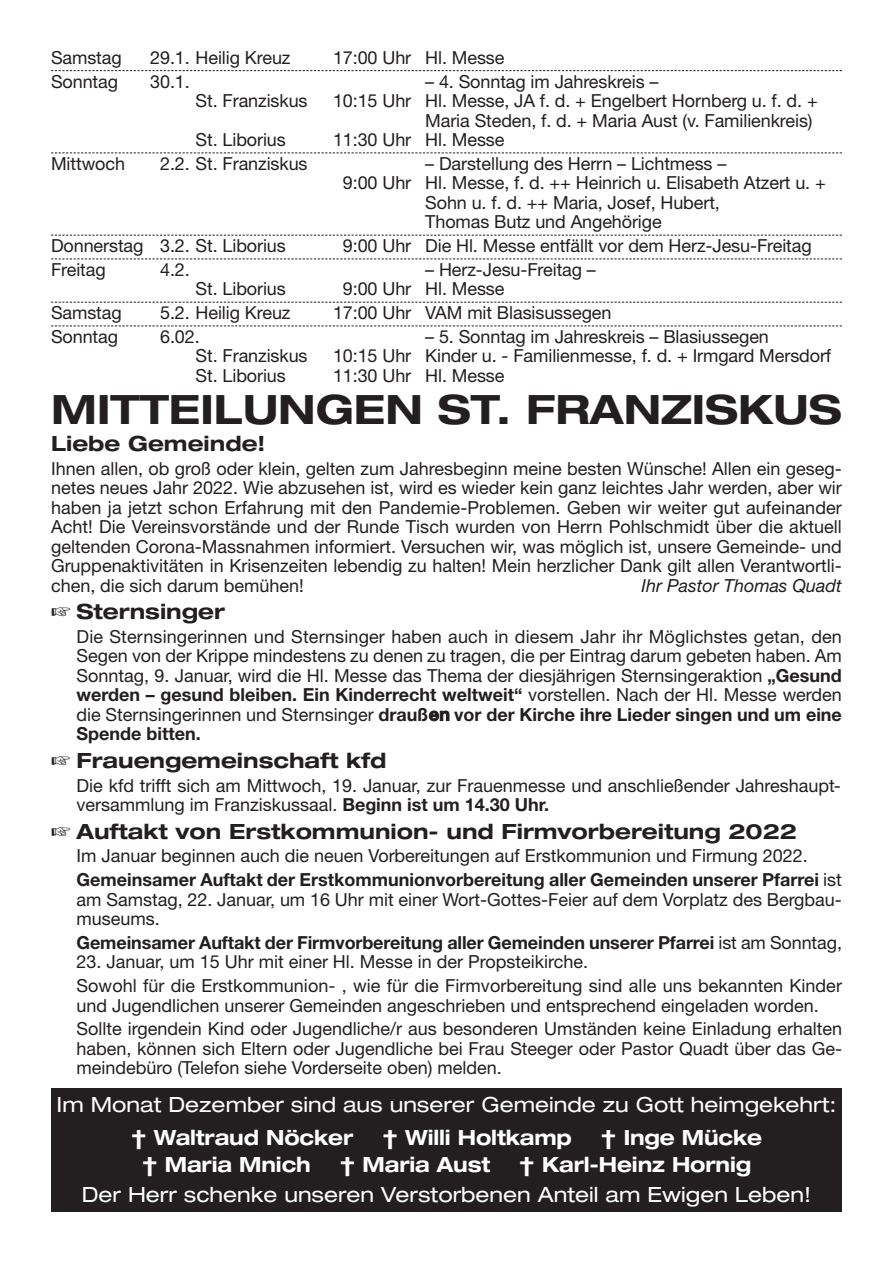
<style>
.page{position:relative;width:893px;height:1263px;background:#fff}
.page>*{position:absolute;margin:0;border:0;box-sizing:border-box;transform-origin:0 0}
.t1{font:700 expanded 40.5px "Helvetica Neue";color:#231f20}
.t2{font:expanded 21px "Helvetica Neue";color:#fff}
.t3{font:700 expanded 21px "Helvetica Neue";color:#231f20}
.t4{font:700 expanded 21px "Helvetica Neue";letter-spacing:-.005em;color:#fff;scale:.94 1}
.t5{font:18px/19.5px "Helvetica Neue";color:#231f20}
.t6{font:700 18px "Helvetica Neue";letter-spacing:-.005em;color:#231f20}
.t7{font:italic 18px "Helvetica Neue";color:#231f20}
.s1{font-weight:700}
.s2{font-weight:400}
</style>
<div class="page">
<div style="left:51px;top:1089px;width:791px;height:123px;background:#231f20"></div>
<svg style="left:51px;top:70px;width:791px;height:1px"></svg>
<svg style="left:51px;top:153px;width:791px;height:1px"></svg>
<svg style="left:51px;top:235px;width:791px;height:1px"></svg>
<svg style="left:51px;top:259px;width:791px;height:1px"></svg>
<svg style="left:51px;top:302px;width:791px;height:1px"></svg>
<svg style="left:51px;top:326px;width:791px;height:1px"></svg>
<p class="t5" style="left:51px;top:49px;width:72px">Samstag</p>
<p class="t5" style="left:150px;top:49px;width:142px">29.1. Heilig Kreuz</p>
<p class="t5" style="left:333px;top:49px;width:173px">17:00 Uhr Hl. Messe</p>
<p class="t5" style="left:51px;top:73px;width:69px">Sonntag</p>
<p class="t5" style="left:150px;top:73px;width:41px">30.1.</p>
<p class="t5" style="left:425px;top:73px;width:235px">– 4. Sonntag im Jahreskreis –</p>
<p class="t5" style="left:196px;top:93px;width:114px">St. Franziskus</p>
<p class="t5" style="left:333px;top:93px;width:486px;text-align:right">10:15 Uhr Hl. Messe, JA f. d. + Engelbert Hornberg u. f. d. +<br>Maria Steden, f. d. + Maria Aust (v. Familienkreis)</p>
<p class="t5" style="left:196px;top:132px;width:92px">St. Liborius</p>
<p class="t5" style="left:333px;top:132px;width:173px">11:30 Uhr Hl. Messe</p>
<p class="t5" style="left:51px;top:155px;width:76px">Mittwoch</p>
<p class="t5" style="left:160px;top:155px;width:149px">2.2. St. Franziskus</p>
<p class="t5" style="left:425px;top:155px;width:303px">– Darstellung des Herrn – Lichtmess –</p>
<p class="t5" style="left:343px;top:175px;width:484px">9:00 Uhr Hl. Messe, f. d. ++ Heinrich u. Elisabeth Atzert u. +</p>
<p class="t5" style="left:425px;top:194px;width:296px">Sohn u. f. d. ++ Maria, Josef, Hubert,</p>
<p class="t5" style="left:425px;top:214px;width:238px">Thomas Butz und Angehörige</p>
<p class="t5" style="left:51px;top:238px;width:236px">Donnerstag 3.2. St. Liborius</p>
<p class="t5" style="left:343px;top:238px;width:470px">9:00 Uhr Die Hl. Messe entfällt vor dem Herz-Jesu-Freitag</p>
<p class="t5" style="left:51px;top:261px;width:56px">Freitag</p>
<p class="t5" style="left:160px;top:261px;width:31px">4.2.</p>
<p class="t5" style="left:425px;top:261px;width:172px">– Herz-Jesu-Freitag –</p>
<p class="t5" style="left:196px;top:281px;width:92px">St. Liborius</p>
<p class="t5" style="left:343px;top:281px;width:163px">9:00 Uhr Hl. Messe</p>
<p class="t5" style="left:51px;top:305px;width:72px">Samstag</p>
<p class="t5" style="left:160px;top:305px;width:132px">5.2. Heilig Kreuz</p>
<p class="t5" style="left:333px;top:305px;width:280px">17:00 Uhr VAM mit Blasisussegen</p>
<p class="t5" style="left:51px;top:328px;width:69px">Sonntag</p>
<p class="t5" style="left:160px;top:328px;width:41px">6.02.</p>
<p class="t5" style="left:425px;top:328px;width:345px">– 5. Sonntag im Jahreskreis – Blasiussegen</p>
<p class="t5" style="left:196px;top:348px;width:114px">St. Franziskus</p>
<p class="t5" style="left:333px;top:348px;width:500px">10:15 Uhr Kinder u. - Familienmesse, f. d. + Irmgard Mersdorf</p>
<p class="t5" style="left:196px;top:367px;width:92px">St. Liborius</p>
<p class="t5" style="left:333px;top:367px;width:173px">11:30 Uhr Hl. Messe</p>
<h1 class="t1" style="left:51px;top:395px;width:792px">MITTEILUNGEN ST. FRANZISKUS</h1>
<p class="t3" style="left:51px;top:436px;width:216px">Liebe Gemeinde!</p>
<p class="t5" style="left:51px;top:460px;width:792px;text-align:justify">Ihnen allen, ob groß oder klein, gelten zum Jahresbeginn meine besten Wünsche! Allen ein geseg&shy;netes neues Jahr 2022. Wie abzusehen ist, wird es wieder kein ganz leichtes Jahr werden, aber wir haben ja jetzt schon Erfahrung mit den Pandemie-Problemen. Geben wir weiter gut aufeinander Acht! Die Vereinsvorstände und der Runde Tisch wurden von Herrn Pohlschmidt über die aktuell geltenden Corona-Massnahmen informiert. Versuchen wir, was möglich ist, unsere Gemeinde- und Gruppenaktivitäten in Krisenzeiten lebendig zu halten! Mein herzlicher Dank gilt allen Verantwortli&shy;chen, die sich darum bemühen!</p>
<p class="t7" style="left:641px;top:579px;width:202px">Ihr Pastor Thomas Quadt</p>
<p class="t3" style="left:51px;top:604px;width:175px">☞ Sternsinger</p>
<p class="t5" style="left:77px;top:629px;width:767px;text-align:justify">Die Sternsingerinnen und Sternsinger haben auch in diesem Jahr ihr Möglichstes getan, den Segen von der Krippe mindestens zu denen zu tragen, die per Eintrag darum gebeten haben. Am Sonntag, 9. Januar, wird die Hl. Messe das Thema der diesjährigen Sternsingeraktion <span class="s1">„Gesund werden – gesund bleiben. Ein Kinderrecht weltweit“</span> vorstellen. Nach der Hl. Messe werden die Sternsingerinnen und Sternsinger <span class="s1">draußen vor der Kirche ihre Lieder singen und um eine Spende bitten.</span></p>
<p class="t3" style="left:51px;top:753px;width:337px">☞ Frauengemeinschaft kfd</p>
<p class="t5" style="left:77px;top:777px;width:766px">Die kfd trifft sich am Mittwoch, 19. Januar, zur Frauenmesse und anschließender Jahreshaupt&shy;versammlung im Franziskussaal. <span class="s1">Beginn ist um 14.30 Uhr.</span></p>
<p class="t3" style="left:51px;top:823px;width:747px">☞ Auftakt von Erstkommunion- und Firmvorbereitung 2022</p>
<p class="t5" style="left:77px;top:846px;width:767px;line-height:23.7px">Im Januar beginnen auch die neuen Vorbereitungen auf Erstkommunion und Firmung 2022.<br><span class="s1">Gemeinsamer Auftakt der Erstkommunionvorbereitung aller Gemeinden unserer Pfarrei</span> ist</p>
<p class="t5" style="left:77px;top:891px;width:767px">am Samstag, 22. Januar, um 16 Uhr mit einer Wort-Gottes-Feier auf dem Vorplatz des Bergbau&shy;museums.</p>
<p class="t6" style="left:77px;top:936px;width:767px">Gemeinsamer Auftakt der Firmvorbereitung aller Gemeinden unserer Pfarrei <span class="s2">ist am Sonntag,</span></p>
<p class="t5" style="left:77px;top:952px;width:767px;line-height:23.7px">23. Januar, um 15 Uhr mit einer Hl. Messe in der Propsteikirche.<br>Sowohl für die Erstkommunion- , wie für die Firmvorbereitung sind alle uns bekannten Kinder</p>
<p class="t5" style="left:77px;top:995px;width:767px;line-height:23.7px">und Jugendlichen unserer Gemeinden angeschrieben und entsprechend eingeladen worden.<br>Sollte irgendein Kind oder Jugendliche/r aus besonderen Umständen keine Einladung erhalten</p>
<p class="t5" style="left:77px;top:1040px;width:767px">haben, können sich Eltern oder Jugendliche bei Frau Steeger oder Pastor Quadt über das Ge&shy;meindebüro (Telefon siehe Vorderseite oben) melden.</p>
<p class="t2" style="left:57px;top:1097px;width:781px">Im Monat Dezember sind aus unserer Gemeinde zu Gott heimgekehrt:</p>
<p class="t4" style="left:131px;top:1130px;width:238px">† Waltraud Nöcker</p>
<p class="t4" style="left:382px;top:1130px;width:204px">† Willi Holtkamp</p>
<p class="t4" style="left:601px;top:1130px;width:174px">† Inge Mücke</p>
<p class="t4" style="left:142px;top:1157px;width:181px">† Maria Mnich</p>
<p class="t4" style="left:339px;top:1157px;width:162px">† Maria Aust</p>
<p class="t4" style="left:519px;top:1157px;width:249px">† Karl-Heinz Hornig</p>
<p class="t2" style="left:82px;top:1187px;width:731px">Der Herr schenke unseren Verstorbenen Anteil am Ewigen Leben!</p>
</div>
